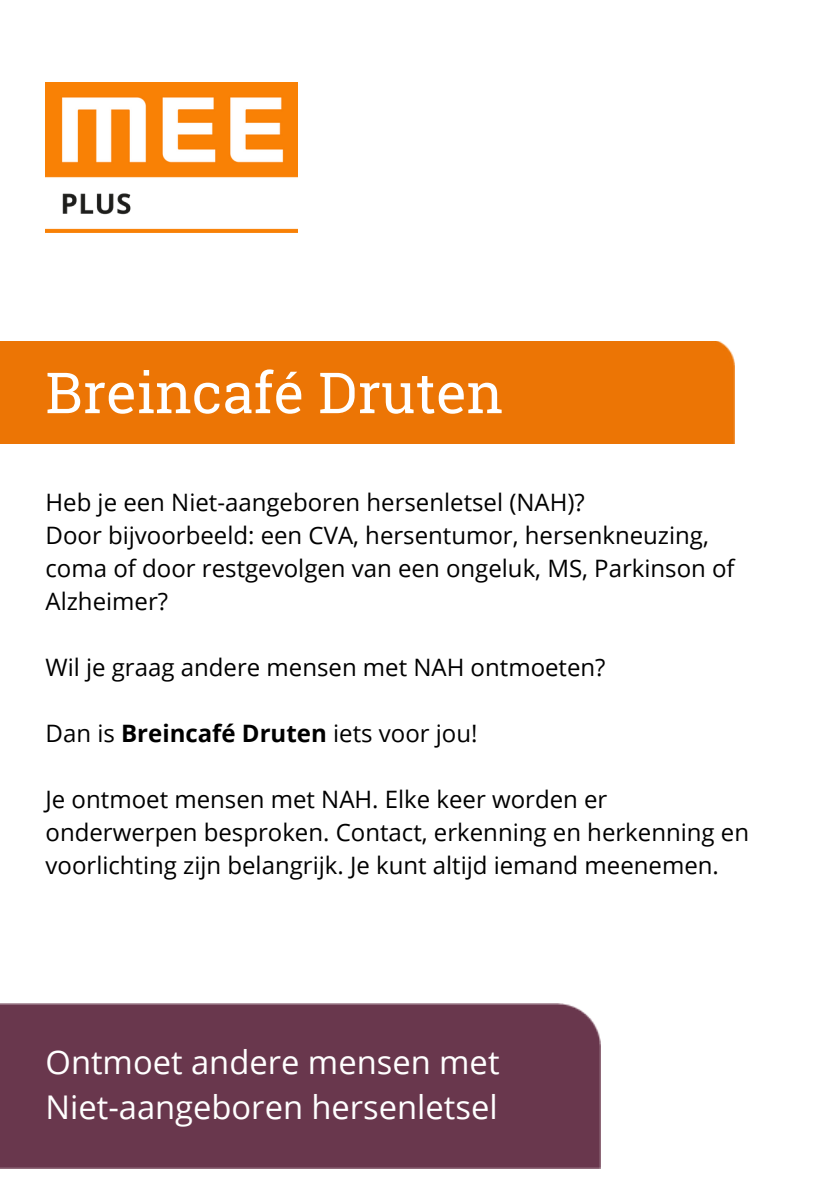
<style>
.page{position:relative;width:839px;height:1191px;background:#fff}
.page>*{position:absolute;margin:0;border:0;box-sizing:border-box;transform-origin:0 0}
.t1{font:56.6px "Roboto Slab";color:#fff}
.t2{font:32.6px/45px "Open Sans";color:#fff}
.t3{font:24px/33px "Open Sans";color:#000}
.s1{font-weight:700}
</style>
<div class="page">
<img style="left:46px;top:82px;width:252px;height:150px">
<div style="left:0;top:1003px;width:600px;height:165px;background:#69374d"></div>
<div style="left:0;top:341px;width:734px;height:102px;background:#ec7505"></div>
<p class="t1" style="left:46px;top:354px;width:459px">Breincafé Druten</p>
<p class="t3" style="left:46px;top:486px;width:540px">Heb je een Niet-aangeboren hersenletsel (NAH)?</p>
<p class="t3" style="left:46px;top:519px;width:690px">Door bijvoorbeeld: een CVA, hersentumor, hersenkneuzing, coma of door restgevolgen van een ongeluk, MS, Parkinson of<br>Alzheimer?</p>
<h1 class="t3" style="left:46px;top:651px;width:561px">Wil je graag andere mensen met NAH ontmoeten?</h1>
<p class="t3" style="left:46px;top:717px;width:433px">Dan is <span class="s1">Breincafé Druten</span> iets voor jou!</p>
<p class="t3" style="left:46px;top:783px;width:705px">Je ontmoet mensen met NAH. Elke keer worden er onderwerpen besproken. Contact, erkenning en herkenning en voorlichting zijn belangrijk. Je kunt altijd iemand meenemen.</p>
<p class="t2" style="left:46px;top:1038px;width:455px">Ontmoet andere mensen met<br>Niet-aangeboren hersenletsel</p>
</div>
